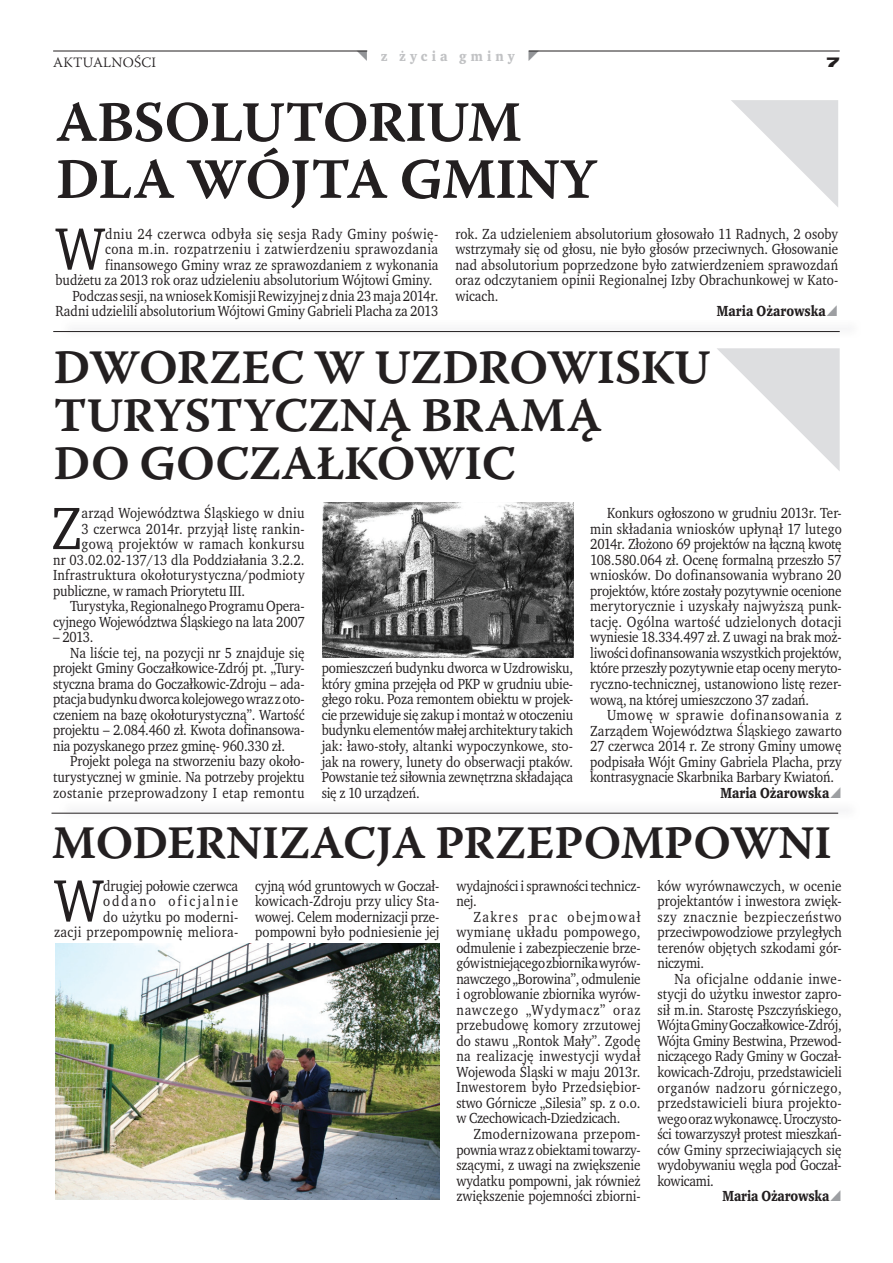
<style>
.page{position:relative;width:893px;height:1263px;background:#fff}
.page>*{position:absolute;margin:0;border:0;box-sizing:border-box;transform-origin:0 0}
.t1{font:61.2px "Wro Text";color:#231f20;scale:.93 1}
.t2{font:57px/57px "Warnock Pro Semibold Capt";letter-spacing:-.02em;color:#231f20}
.t3{font:48px/48px "Warnock Pro Semibold Capt";letter-spacing:-.02em;color:#231f20}
.t4{font:46.5px "Warnock Pro Semibold Capt";letter-spacing:-.015em;color:#231f20}
.t5{font:15px/15.5px "Wro Text";color:#231f20;text-align:justify;scale:.93 1}
.t6{font:15px "Wro Text";letter-spacing:.03em;color:#231f20;scale:.93 1}
.t7{font:15px/15.6px "Wro Text";letter-spacing:.025em;color:#231f20;text-align:right;scale:.93 1}
.t8{font:700 15px "Wro Text";color:#231f20;scale:.93 1}
.t9{font:15px "Wro Text";letter-spacing:.02em;color:#231f20;scale:.93 1}
.t10{font:300 14.25px "Warnock Pro";letter-spacing:.015em;color:#231f20}
.t11{font:700 14.25px "Wro Text";letter-spacing:.29em;color:#c1c2c4}
.t12{font:900 expanded 14.25px "Nimbus San TCE";color:#231f20}
</style>
<div class="page">
<hr style="left:53px;top:51px;width:314px;height:1px;background:#231f20">
<hr style="left:529px;top:51px;width:311px;height:1px;background:#231f20">
<hr style="left:52px;top:813px;width:786px;height:1px;background:#231f20">
<svg style="left:717px;top:348px;width:123px;height:123px"></svg>
<img style="left:55px;top:943px;width:384px;height:256px">
<hr style="left:53px;top:331px;width:787px;height:1px;background:#231f20">
<img style="left:322px;top:502px;width:252px;height:156px">
<svg style="left:731px;top:100px;width:107px;height:107px"></svg>
<p class="t10" style="left:53px;top:53px;width:104px">AKTUALNOŚCI</p>
<p class="t11" style="left:381px;top:47px;width:135px">z życia gminy</p>
<p class="t12" style="left:826px;top:54px;width:15px">7</p>
<h2 class="t2" style="left:56px;top:93px;width:543px">ABSOLUTORIUM<br>DLA WÓJTA GMINY</h2>
<h1 class="t1" style="left:55px;top:211px;width:55px">W</h1>
<p class="t6" style="left:105px;top:224px;width:360px">dniu 24 czerwca odbyła się sesja Rady Gminy poświę-</p>
<p class="t6" style="left:105px;top:240px;width:360px">cona m.in. rozpatrzeniu i zatwierdzeniu sprawozdania</p>
<p class="t5" style="left:105px;top:257px;width:360px">finansowego Gminy wraz ze sprawozdaniem z wykonania</p>
<p class="t5" style="left:55px;top:272px;width:407px">budżetu za 2013 rok oraz udzieleniu absolutorium Wójtowi Gminy.</p>
<p class="t5" style="left:73px;top:288px;width:395px">Podczas sesji, na wniosek Komisji Rewizyjnej z dnia 23 maja 2014r.</p>
<p class="t5" style="left:55px;top:303px;width:413px">Radni udzielili absolutorium Wójtowi Gminy Gabrieli Placha za 2013</p>
<p class="t5" style="left:455px;top:226px;width:413px">rok. Za udzieleniem absolutorium głosowało 11 Radnych, 2 osoby wstrzymały się od głosu, nie było głosów przeciwnych. Głosowanie nad absolutorium poprzedzone było zatwierdzeniem sprawozdań oraz odczytaniem opinii Regionalnej Izby Obrachunkowej w Kato&shy;wicach.</p>
<p class="t8" style="left:717px;top:302px;width:119px">Maria Ożarowska</p>
<h3 class="t3" style="left:54px;top:342px;width:658px">DWORZEC W UZDROWISKU<br>TURYSTYCZNĄ BRAMĄ<br>DO GOCZAŁKOWIC</h3>
<h1 class="t1" style="left:51px;top:490px;width:35px">Z</h1>
<p class="t5" style="left:82px;top:505px;width:241px">arząd Województwa Śląskiego w dniu</p>
<p class="t9" style="left:82px;top:519px;width:241px">3 czerwca 2014r. przyjął listę rankin-</p>
<p class="t6" style="left:82px;top:535px;width:241px">gową projektów w ramach konkursu</p>
<p class="t5" style="left:53px;top:552px;width:272px">nr 03.02.02-137/13 dla Poddziałania 3.2.2.</p>
<p class="t5" style="left:53px;top:567px;width:272px">Infrastruktura okołoturystyczna/podmioty</p>
<p class="t5" style="left:53px;top:583px;width:208px">publiczne, w ramach Priorytetu III.</p>
<p class="t5" style="left:70px;top:598px;width:254px">Turystyka, Regionalnego Programu Opera-</p>
<p class="t5" style="left:53px;top:614px;width:272px">cyjnego Województwa Śląskiego na lata 2007</p>
<p class="t5" style="left:53px;top:629px;width:45px">– 2013.</p>
<p class="t5" style="left:70px;top:645px;width:254px">Na liście tej, na pozycji nr 5 znajduje się</p>
<p class="t5" style="left:53px;top:660px;width:272px">projekt Gminy Goczałkowice-Zdrój pt. „Tury-</p>
<p class="t5" style="left:53px;top:676px;width:272px">styczna brama do Goczałkowic-Zdroju – ada-</p>
<p class="t5" style="left:53px;top:691px;width:272px">ptacja budynku dworca kolejowego wraz z oto-</p>
<p class="t5" style="left:53px;top:707px;width:272px">czeniem na bazę okołoturystyczną”. Wartość</p>
<p class="t5" style="left:53px;top:722px;width:272px">projektu – 2.084.460 zł. Kwota dofinansowa-</p>
<p class="t5" style="left:53px;top:738px;width:251px">nia pozyskanego przez gminę- 960.330 zł.</p>
<p class="t5" style="left:70px;top:754px;width:254px">Projekt polega na stworzeniu bazy około-</p>
<p class="t5" style="left:53px;top:769px;width:272px">turystycznej w gminie. Na potrzeby projektu</p>
<p class="t7" style="left:53px;top:785px;width:272px">zostanie przeprowadzony I etap remontu</p>
<p class="t5" style="left:322px;top:660px;width:272px">pomieszczeń budynku dworca w Uzdrowisku, który gmina przejęła od PKP w grudniu ubie&shy;głego roku. Poza remontem obiektu w projek&shy;cie przewiduje się zakup i montaż w otoczeniu budynku elementów małej architektury takich jak: ławo-stoły, altanki wypoczynkowe, sto&shy;jak na rowery, lunety do obserwacji ptaków.<br>Powstanie też siłownia zewnętrzna składająca się z 10 urządzeń.</p>
<p class="t5" style="left:590px;top:505px;width:272px;text-indent:17px">Konkurs ogłoszono w grudniu 2013r. Ter&shy;min składania wniosków upłynął 17 lutego 2014r. Złożono 69 projektów na łączną kwotę 108.580.064 zł. Ocenę formalną przeszło 57 wniosków. Do dofinansowania wybrano 20 projektów, które zostały pozytywnie ocenione merytorycznie i uzyskały najwyższą punk&shy;tację. Ogólna wartość udzielonych dotacji wyniesie 18.334.497 zł. Z uwagi na brak moż&shy;liwości dofinansowania wszystkich projektów, które przeszły pozytywnie etap oceny meryto&shy;ryczno-technicznej, ustanowiono listę rezer&shy;wową, na której umieszczono 37 zadań.</p>
<p class="t5" style="left:590px;top:707px;width:272px;text-indent:17px">Umowę w sprawie dofinansowania z Zarządem Województwa Śląskiego zawarto 27 czerwca 2014 r. Ze strony Gminy umowę podpisała Wójt Gminy Gabriela Placha, przy kontrasygnacie Skarbnika Barbary Kwiatoń.</p>
<p class="t8" style="left:720px;top:783px;width:119px">Maria Ożarowska</p>
<h3 class="t4" style="left:52px;top:815px;width:781px">MODERNIZACJA PRZEPOMPOWNI</h3>
<p class="t7" style="left:54px;top:878px;width:200px">drugiej połowie czerwca oddano oficjalnie<br>do użytku po moderni-<br>zacji przepompownię meliora-</p>
<p class="t5" style="left:255px;top:878px;width:199px">cyjną wód gruntowych w Goczał&shy;kowicach-Zdroju przy ulicy Sta&shy;wowej. Celem modernizacji prze&shy;pompowni było podniesienie jej</p>
<p class="t5" style="left:456px;top:878px;width:199px">wydajności i sprawności technicz&shy;nej.</p>
<h1 class="t1" style="left:54px;top:862px;width:55px">W</h1>
<p class="t5" style="left:456px;top:909px;width:200px;text-indent:17px">Zakres prac obejmował wymianę układu pompowego, odmulenie i zabezpieczenie brze&shy;gów istniejącego zbiornika wyrów&shy;nawczego „Borowina”, odmulenie i ogroblowanie zbiornika wyrów&shy;nawczego „Wydymacz” oraz przebudowę komory zrzutowej do stawu „Rontok Mały”. Zgodę na realizację inwestycji wydał Wojewoda Śląski w maju 2013r.<br>Inwestorem było Przedsiębior&shy;stwo Górnicze „Silesia” sp. z o.o. w Czechowicach-Dziedzicach.</p>
<p class="t5" style="left:456px;top:1126px;width:200px;text-indent:17px">Zmodernizowana przepom&shy;pownia wraz z obiektami towarzy&shy;szącymi, z uwagi na zwiększenie wydatku pompowni, jak również zwiększenie pojemności zbiorni-</p>
<p class="t5" style="left:658px;top:878px;width:200px">ków wyrównawczych, w ocenie projektantów i inwestora zwięk&shy;szy znacznie bezpieczeństwo przeciwpowodziowe przyległych terenów objętych szkodami gór&shy;niczymi.</p>
<p class="t5" style="left:658px;top:971px;width:200px;text-indent:17px">Na oficjalne oddanie inwe&shy;stycji do użytku inwestor zapro&shy;sił m.in. Starostę Pszczyńskiego, Wójta Gminy Goczałkowice-Zdrój, Wójta Gminy Bestwina, Przewod&shy;niczącego Rady Gminy w Goczał&shy;kowicach-Zdroju, przedstawicieli organów nadzoru górniczego, przedstawicieli biura projekto&shy;wego oraz wykonawcę. Uroczysto&shy;ści towarzyszył protest mieszkań&shy;ców Gminy sprzeciwiających się wydobywaniu węgla pod Goczał&shy;kowicami.</p>
<p class="t8" style="left:722px;top:1187px;width:117px">Maria Ożarowska</p>
</div>
